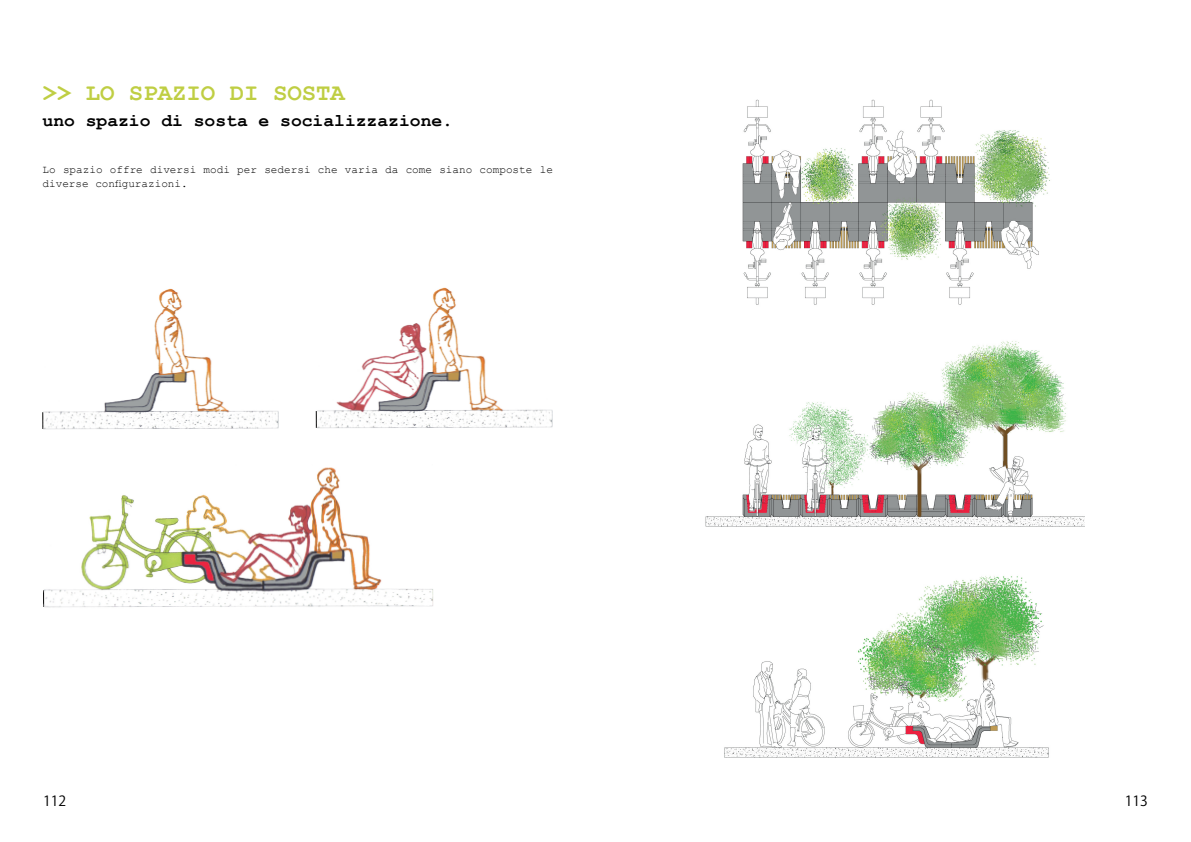
<style>
.page{position:relative;width:1191px;height:842px;background:#fff}
.page>*{position:absolute;margin:0;border:0;box-sizing:border-box;transform-origin:0 0}
.t1{font:700 24px "Courier New";color:#bfce43}
.t2{font:700 18px "Courier New";color:#000}
.t3{font:14px "Koz Go Pro";color:#000}
.t4{font:11px/14px "Courier New";color:#000}
</style>
<div class="page">
<img style="left:724px;top:576px;width:325px;height:182px">
<img style="left:705px;top:99px;width:379px;height:428px">
<img style="left:42px;top:287px;width:511px;height:321px">
<h1 class="t1" style="left:43px;top:77px;width:304px">&gt;&gt; LO SPAZIO DI SOSTA</h1>
<h2 class="t2" style="left:43px;top:109px;width:412px">uno spazio di sosta e socializzazione.</h2>
<p class="t4" style="left:43px;top:162px;width:512px">Lo spazio offre diversi modi per sedersi che varia da come siano composte le diverse configurazioni.</p>
<p class="t3" style="left:43px;top:792px;width:25px">112</p>
<p class="t3" style="left:1124px;top:792px;width:25px">113</p>
</div>
